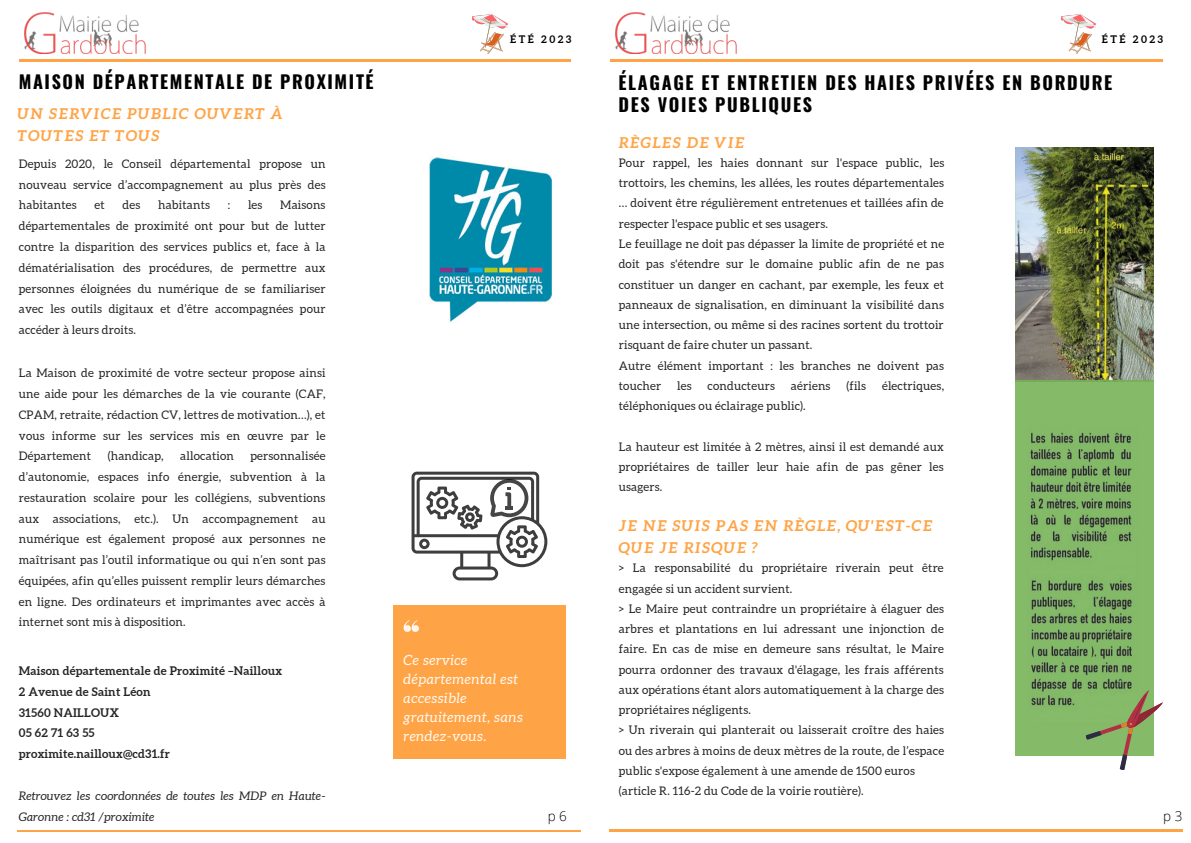
<style>
.page{position:relative;width:1191px;height:843px;background:#fff}
.page>*{position:absolute;margin:0;border:0;box-sizing:border-box;transform-origin:0 0}
.t1{font:700 18.1px/21.8px "Oswald";letter-spacing:.09em;color:#000}
.t2{font:700 18px "Oswald";letter-spacing:.09em;color:#000}
.t3{font:italic 700 15px/21.8px "Aleo";letter-spacing:.06em;color:#ffa446}
.t4{font:italic 14px/19px "Aleo";letter-spacing:.04em;color:#fff}
.t5{font:300 13.4px "Open Sans";color:#000}
.t6{font:11.8px/20.2px "Aleo";letter-spacing:.015em;color:#000;text-align:justify}
.t7{font:700 11.8px/20.9px "Aleo";letter-spacing:.015em;color:#000}
.t8{font:italic 11.8px/20.7px "Aleo";letter-spacing:.015em;color:#000}
.t9{font:700 10.4px "Aleo";letter-spacing:.24em;color:#000}
</style>
<div class="page">
<hr style="left:19px;top:59px;width:552px;height:2px;background:#ffa446">
<img style="left:24px;top:12px;width:122px;height:42px">
<hr style="left:609px;top:59px;width:553px;height:3px;background:#ffa446">
<img style="left:615px;top:12px;width:122px;height:42px">
<hr style="left:609px;top:829px;width:573px;height:2px;background:#ffa446">
<hr style="left:17px;top:829px;width:564px;height:2px;background:#ffa446">
<img style="left:1015px;top:148px;width:138px;height:232px">
<img style="left:429px;top:157px;width:122px;height:165px">
<div style="left:393px;top:605px;width:172px;height:153px;background:#ffa446"></div>
<svg style="left:403px;top:620px;width:16px;height:11px"></svg>
<svg style="left:411px;top:471px;width:136px;height:109px"></svg>
<img style="left:1015px;top:380px;width:138px;height:375px">
<svg style="left:1085px;top:689px;width:77px;height:81px"></svg>
<img style="left:1061px;top:14px;width:34px;height:39px">
<img style="left:472px;top:14px;width:35px;height:39px">
<p class="t2" style="left:19px;top:67px;width:356px">MAISON DÉPARTEMENTALE DE PROXIMITÉ</p>
<p class="t3" style="left:17px;top:102px;width:267px">UN SERVICE PUBLIC OUVERT À<br>TOUTES ET TOUS</p>
<p class="t6" style="left:19px;top:153px;width:308px;line-height:20.7px">Depuis 2020, le Conseil départemental propose un nouveau service d’accompagnement au plus près des habitantes</p>
<p class="t6" style="left:94px;top:195px;width:12px">et</p>
<p class="t6" style="left:123px;top:195px;width:19px">des</p>
<p class="t6" style="left:158px;top:195px;width:53px">habitants</p>
<p class="t6" style="left:228px;top:195px;width:4px">:</p>
<p class="t6" style="left:248px;top:195px;width:16px">les</p>
<p class="t6" style="left:19px;top:195px;width:308px;line-height:20.7px;text-indent:261px">Maisons départementales de proximité ont pour but de lutter contre la disparition des services publics et, face à la dématérialisation des procédures, de permettre aux personnes éloignées du numérique de se familiariser avec les outils digitaux et d’être accompagnées pour accéder à leurs droits.</p>
<p class="t6" style="left:19px;top:362px;width:308px;line-height:20.7px">La Maison de proximité de votre secteur propose ainsi une aide pour les démarches de la vie courante (CAF, CPAM, retraite, rédaction CV, lettres de motivation…), et vous informe sur les services mis en œuvre par le Département</p>
<p class="t6" style="left:108px;top:446px;width:57px">(handicap,</p>
<p class="t6" style="left:180px;top:446px;width:55px">allocation</p>
<p class="t6" style="left:19px;top:445px;width:308px;line-height:20.7px;text-indent:232px">personnalisée d’autonomie, espaces info énergie, subvention à la restauration scolaire pour les collégiens, subventions aux associations, etc.). Un accompagnement au numérique est également proposé aux personnes ne maîtrisant pas l’outil informatique ou qui n’en sont pas équipées, afin qu’elles puissent remplir leurs démarches en ligne. Des ordinateurs et imprimantes avec accès à internet sont mis à disposition.</p>
<p class="t7" style="left:19px;top:659px;width:265px">Maison départementale de Proximité –Nailloux<br>2 Avenue de Saint Léon<br>31560 NAILLOUX<br>05 62 71 63 55<br>proximite.nailloux@cd31.fr</p>
<p class="t8" style="left:19px;top:785px;width:308px">Retrouvez les coordonnées de toutes les MDP en Haute-<br>Garonne : cd31 /proximite</p>
<p class="t9" style="left:510px;top:33px;width:63px">ÉTÉ 2023</p>
<p class="t9" style="left:1101px;top:33px;width:63px">ÉTÉ 2023</p>
<p class="t1" style="left:618px;top:71px;width:495px">ÉLAGAGE ET ENTRETIEN DES HAIES PRIVÉES EN BORDURE<br>DES VOIES PUBLIQUES</p>
<p class="t3" style="left:618px;top:131px;width:127px">RÈGLES DE VIE</p>
<p class="t6" style="left:618px;top:152px;width:327px;text-align:left">Pour rappel, les haies donnant sur l'espace public, les trottoirs, les chemins, les allées, les routes départementales … doivent être régulièrement entretenues et taillées afin de respecter l'espace public et ses usagers.<br>Le feuillage ne doit pas dépasser la limite de propriété et ne doit pas s'étendre sur le domaine public afin de ne pas constituer un danger en cachant, par exemple, les feux et panneaux de signalisation, en diminuant la visibilité dans une intersection, ou même si des racines sortent du trottoir risquant de faire chuter un passant.<br>Autre élément important : les branches ne doivent pas toucher</p>
<p class="t6" style="left:677px;top:375px;width:16px">les</p>
<p class="t6" style="left:707px;top:375px;width:69px">conducteurs</p>
<p class="t6" style="left:790px;top:375px;width:41px">aériens</p>
<p class="t6" style="left:846px;top:375px;width:21px">(fils</p>
<p class="t6" style="left:881px;top:375px;width:64px">électriques,</p>
<p class="t6" style="left:618px;top:395px;width:188px">téléphoniques ou éclairage public).</p>
<p class="t6" style="left:618px;top:436px;width:326px">La hauteur est limitée à 2 mètres, ainsi il est demandé aux propriétaires de tailler leur haie afin de pas gêner les usagers.</p>
<p class="t4" style="left:403px;top:650px;width:121px">Ce service départemental est accessible gratuitement, sans rendez-vous.</p>
<p class="t3" style="left:618px;top:514px;width:315px">JE NE SUIS PAS EN RÈGLE, QU'EST-CE<br>QUE JE RISQUE ?</p>
<p class="t6" style="left:618px;top:557px;width:327px;text-align:left">&gt; La responsabilité du propriétaire riverain peut être engagée si un accident survient.<br>&gt; Le Maire peut contraindre un propriétaire à élaguer des arbres et plantations en lui adressant une injonction de faire. En cas de mise en demeure sans résultat, le Maire pourra ordonner des travaux d'élagage, les frais afférents aux opérations étant alors automatiquement à la charge des propriétaires négligents.<br>&gt; Un riverain qui planterait ou laisserait croître des haies ou des arbres à moins de deux mètres de la route, de l’espace public s'expose également à une amende de 1500 euros (article R. 116-2 du Code de la voirie routière).</p>
<p class="t5" style="left:547px;top:806px;width:21px">p 6</p>
<p class="t5" style="left:1162px;top:806px;width:21px">p 3</p>
</div>
